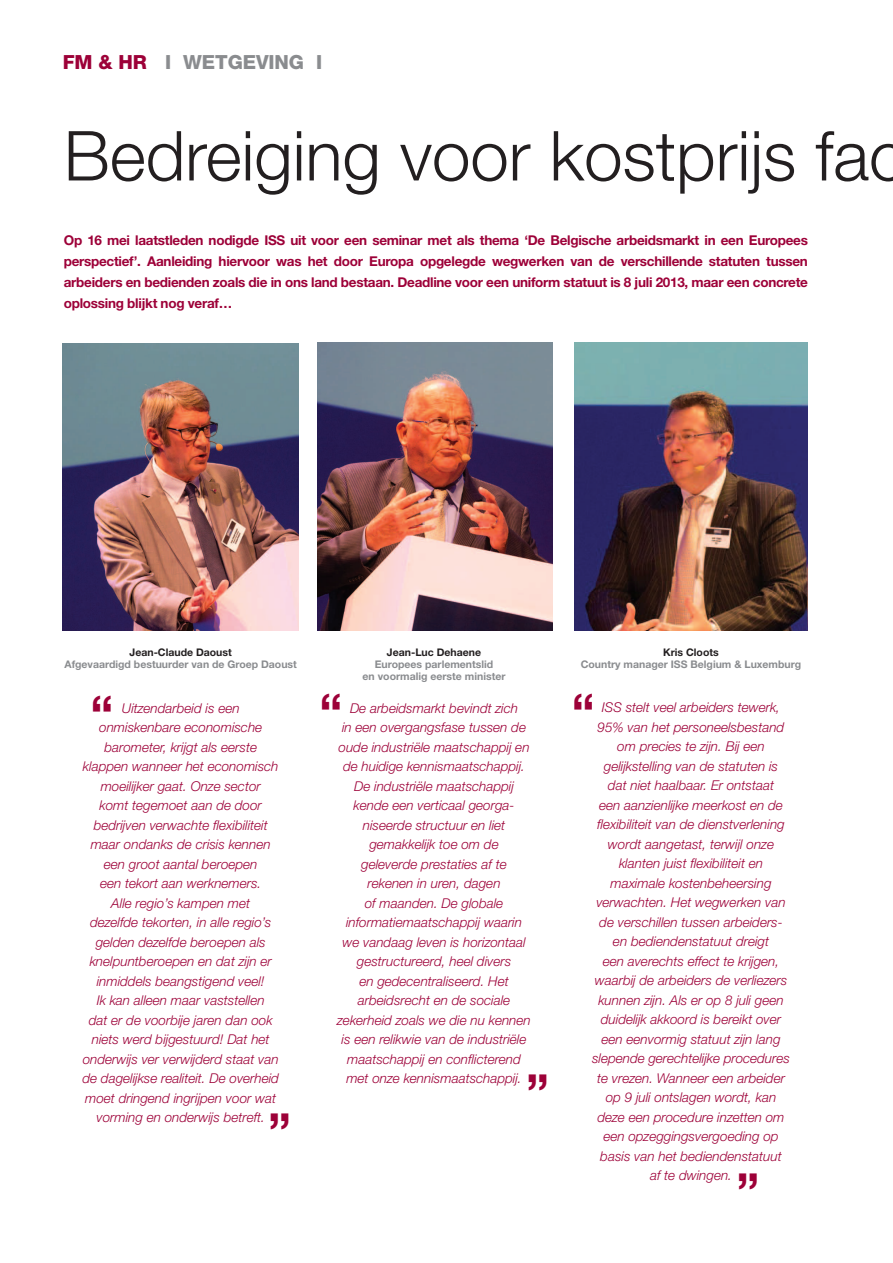
<style>
.page{position:relative;width:893px;height:1263px;background:#fff}
.page>*{position:absolute;margin:0;border:0;box-sizing:border-box;transform-origin:0 0}
.t1{font:300 69px "Helvetica Neue LT";color:#231f20}
.t2{font:700 49.5px "Helvetica Neue LT";color:#9d0138}
.t3{font:800 19.5px "Helvetica Neue LT";letter-spacing:-.005em;color:#8a8c8f}
.t4{font:italic 300 13.5px/19.5px "Helvetica Neue LT";color:#9d0138;text-align:center}
.t5{font:700 13.5px/21px "Helvetica Neue LT";letter-spacing:-.02em;color:#9d0138;text-align:justify}
.t6{font:700 10.5px/12px "Helvetica Neue LT";color:#8a8c8f;text-align:center}
.t7{font:700 10.5px "Helvetica Neue LT";color:#231f20}
.s1{color:#9d0138}
</style>
<div class="page">
<img style="left:317px;top:342px;width:236px;height:288px">
<img style="left:574px;top:342px;width:234px;height:288px">
<img style="left:63px;top:344px;width:235px;height:286px">
<h3 class="t3" style="left:63px;top:50px;width:261px"><span class="s1">FM &amp; HR</span> I WETGEVING I</h3>
<h1 class="t1" style="left:64px;top:114px;width:843px">Bedreiging voor kostprijs fac</h1>
<p class="t5" style="left:64px;top:229px;width:746px">Op 16 mei laatstleden nodigde ISS uit voor een seminar met als thema ‘De Belgische arbeidsmarkt in een Europees perspectief’. Aanleiding hiervoor was het door Europa opgelegde wegwerken van de verschillende statuten tussen arbeiders en bedienden zoals die in ons land bestaan. Deadline voor een uniform statuut is 8 juli 2013, maar een concrete oplossing blijkt nog veraf…</p>
<p class="t7" style="left:130px;top:646px;width:104px">Jean-Claude Daoust</p>
<p class="t6" style="left:65px;top:658px;width:234px">Afgevaardigd bestuurder van de Groep Daoust</p>
<p class="t7" style="left:387px;top:646px;width:96px">Jean-Luc Dehaene</p>
<p class="t6" style="left:363px;top:658px;width:144px">Europees parlementslid<br>en voormalig eerste minister</p>
<p class="t7" style="left:663px;top:646px;width:57px">Kris Cloots</p>
<p class="t6" style="left:581px;top:658px;width:222px">Country manager ISS Belgium &amp; Luxemburg</p>
<h2 class="t2" style="left:90px;top:682px;width:24px">“</h2>
<h2 class="t2" style="left:319px;top:681px;width:24px">“</h2>
<h2 class="t2" style="left:572px;top:681px;width:24px">“</h2>
<p class="t4" style="left:82px;top:698px;width:198px">Uitzendarbeid is een onmiskenbare economische barometer, krijgt als eerste klappen wanneer het economisch moeilijker gaat. Onze sector<br>komt tegemoet aan de door bedrijven verwachte flexibiliteit maar ondanks de crisis kennen een groot aantal beroepen<br>een tekort aan werknemers.<br>Alle regio’s kampen met<br>dezelfde tekorten, in alle regio’s gelden dezelfde beroepen als knelpuntberoepen en dat zijn er inmiddels beangstigend veel!<br>Ik kan alleen maar vaststellen<br>dat er de voorbije jaren dan ook niets werd bijgestuurd! Dat het onderwijs ver verwijderd staat van de dagelijkse realiteit. De overheid moet dringend ingrijpen voor wat vorming en onderwijs betreft.</p>
<p class="t4" style="left:337px;top:698px;width:195px">De arbeidsmarkt bevindt zich<br>in een overgangsfase tussen de oude industriële maatschappij en de huidige kennismaatschappij.<br>De industriële maatschappij kende een verticaal georga&shy;niseerde structuur en liet gemakkelijk toe om de<br>geleverde prestaties af te rekenen in uren, dagen<br>of maanden. De globale informatiemaatschappij waarin we vandaag leven is horizontaal gestructureerd, heel divers<br>en gedecentraliseerd. Het arbeidsrecht en de sociale zekerheid zoals we die nu kennen is een relikwie van de industriële maatschappij en conflicterend met onze kennismaatschappij.</p>
<p class="t4" style="left:592px;top:698px;width:199px">ISS stelt veel arbeiders tewerk,<br>95% van het personeelsbestand om precies te zijn. Bij een gelijkstelling van de statuten is<br>dat niet haalbaar. Er ontstaat<br>een aanzienlijke meerkost en de flexibiliteit van de dienstverlening wordt aangetast, terwijl onze klanten juist flexibiliteit en maximale kostenbeheersing verwachten. Het wegwerken van de verschillen tussen arbeiders&shy;en bediendenstatuut dreigt<br>een averechts effect te krijgen, waarbij de arbeiders de verliezers kunnen zijn. Als er op 8 juli geen duidelijk akkoord is bereikt over een eenvormig statuut zijn lang slepende gerechtelijke procedures te vrezen. Wanneer een arbeider op 9 juli ontslagen wordt, kan deze een procedure inzetten om een opzeggingsvergoeding op basis van het bediendenstatuut<br>af te dwingen.</p>
<h2 class="t2" style="left:549px;top:1103px;width:24px;rotate:-180deg">“</h2>
<h2 class="t2" style="left:291px;top:1142px;width:24px;rotate:-180deg">“</h2>
<h2 class="t2" style="left:759px;top:1202px;width:24px;rotate:-180deg">“</h2>
</div>
